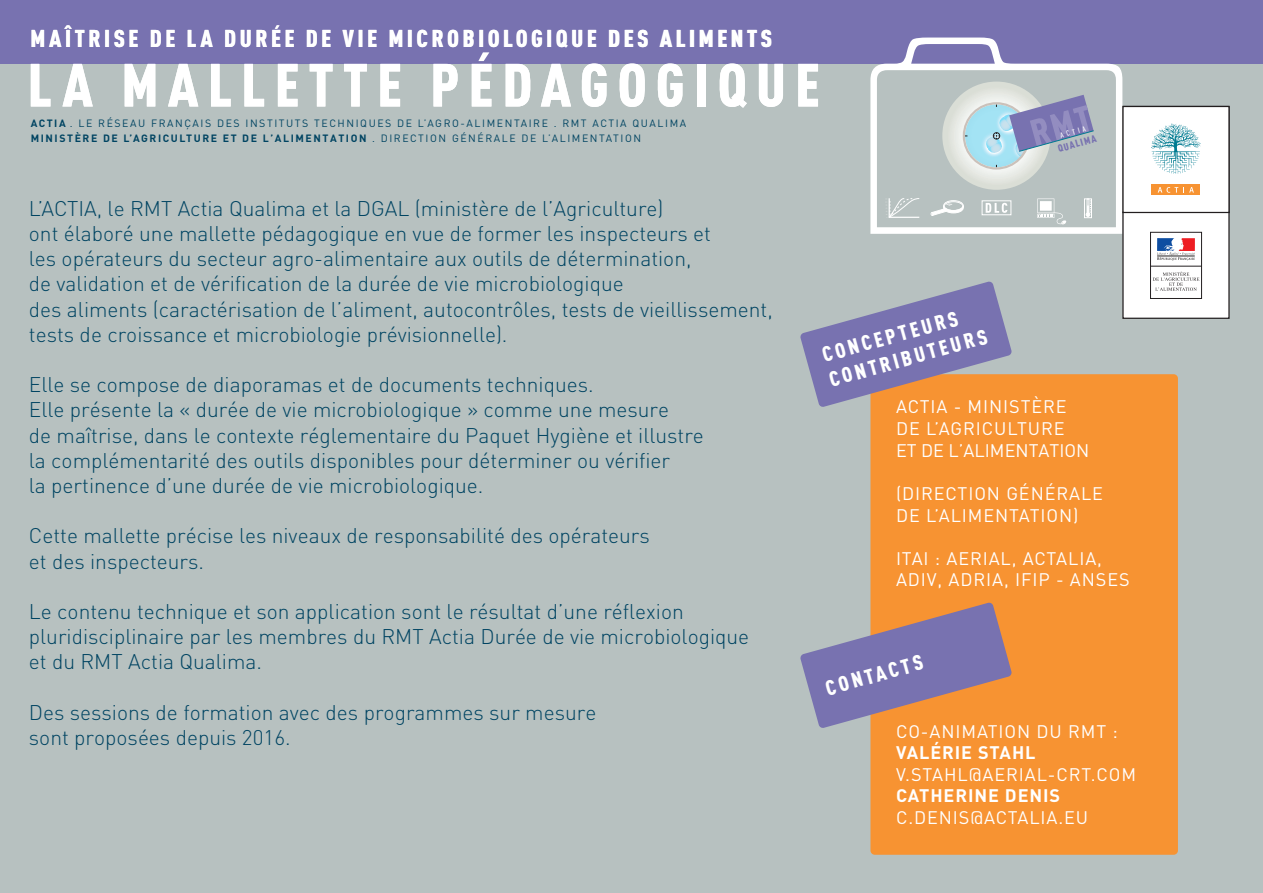
<style>
.page{position:relative;width:1263px;height:893px;background:#b7c1c0}
.page>*{position:absolute;margin:0;border:0;box-sizing:border-box;transform-origin:0 0}
.t1{font:900 60px "DIN Cond";letter-spacing:.15em;color:#fff}
.t2{font:900 24px "DIN Cond";letter-spacing:.15em;color:#fff}
.t3{font:300 21px/25.2px "DINOT";color:#004462}
.t4{font:900 21px/25px "DIN Cond";color:#fff}
.t5{font:18px/21.6px "DINOT";letter-spacing:.05em;color:#fff}
.t6{font:700 18px "DINOT";letter-spacing:.05em;color:#fff}
.t7{font:10.5px/15px "DIN";letter-spacing:.15em;color:#004462}
.t8{font:900 10.05px "DIN Cond";color:#7872b0}
.t9{font:500 7.5px "DIN Cond";color:#fff}
.s1{font-weight:700}
</style>
<div class="page">
<div style="left:0;top:0;width:1263px;height:64px;background:#7872b0"></div>
<div style="left:870px;top:374px;width:308px;height:481px;background:#f79332;border-radius:4px"></div>
<svg style="left:800px;top:281px;width:212px;height:126px"></svg>
<svg style="left:800px;top:602px;width:212px;height:126px"></svg>
<svg style="left:870px;top:38px;width:252px;height:196px"></svg>
<svg style="left:942px;top:82px;width:108px;height:108px"></svg>
<svg style="left:1037px;top:199px;width:29px;height:26px"></svg>
<svg style="left:885px;top:197px;width:79px;height:21px"></svg>
<div style="left:982px;top:200px;width:29px;height:15px;border:1px solid #fff"></div>
<svg style="left:986px;top:203px;width:21px;height:10px"></svg>
<div style="left:1084px;top:199px;width:8px;height:19px;border:1px solid #fff"></div>
<svg style="left:1085px;top:198px;width:6px;height:19px"></svg>
<svg style="left:963px;top:95px;width:131px;height:75px"></svg>
<div style="left:1122px;top:212px;width:107px;height:107px;background:#fff"></div>
<div style="left:1122px;top:106px;width:107px;height:107px;background:#fff;border:1px solid #231f20"></div>
<div style="left:1152px;top:184px;width:48px;height:11px;background:#f79332"></div>
<svg style="left:1158px;top:187px;width:36px;height:6px"></svg>
<svg style="left:1151px;top:123px;width:50px;height:51px"></svg>
<div style="left:1150px;top:232px;width:52px;height:67px;background:#fff;border:1px solid #231f20"></div>
<svg style="left:1157px;top:238px;width:38px;height:22px"></svg>
<hr style="left:1150px;top:266px;width:51px;height:1px;background:#231f20">
<svg style="left:1153px;top:272px;width:46px;height:19px"></svg>
<p class="t2" style="left:31px;top:24px;width:743px">MAÎTRISE DE LA DURÉE DE VIE MICROBIOLOGIQUE DES ALIMENTS</p>
<h1 class="t1" style="left:27px;top:48px;width:794px">LA MALLETTE PÉDAGOGIQUE</h1>
<p class="t7" style="left:31px;top:115px;width:657px"><span class="s1">ACTIA</span> . LE RÉSEAU FRANÇAIS DES INSTITUTS TECHNIQUES DE L’AGRO-ALIMENTAIRE . RMT ACTIA QUALIMA<br><span class="s1">MINISTÈRE DE L’AGRICULTURE ET DE L’ALIMENTATION</span> . DIRECTION GÉNÉRALE DE L’ALIMENTATION</p>
<p class="t9" style="left:1059px;top:131px;width:28px;rotate:-15deg">ACTIA</p>
<p class="t8" style="left:1056px;top:142px;width:41px;rotate:-15deg">QUALIMA</p>
<p class="t3" style="left:29px;top:195px;width:745px">L’ACTIA, le RMT Actia Qualima et la DGAL (ministère de l’Agriculture)<br>ont élaboré une mallette pédagogique en vue de former les inspecteurs et<br>les opérateurs du secteur agro-alimentaire aux outils de détermination,<br>de validation et de vérification de la durée de vie microbiologique<br>des aliments (caractérisation de l’aliment, autocontrôles, tests de vieillissement, tests de croissance et microbiologie prévisionnelle).</p>
<p class="t3" style="left:29px;top:371px;width:676px">Elle se compose de diaporamas et de documents techniques.<br>Elle présente la « durée de vie microbiologique » comme une mesure<br>de maîtrise, dans le contexte réglementaire du Paquet Hygiène et illustre la complémentarité des outils disponibles pour déterminer ou vérifier<br>la pertinence d’une durée de vie microbiologique.</p>
<p class="t3" style="left:29px;top:522px;width:622px">Cette mallette précise les niveaux de responsabilité des opérateurs et des inspecteurs.</p>
<p class="t3" style="left:29px;top:598px;width:722px">Le contenu technique et son application sont le résultat d’une réflexion pluridisciplinaire par les membres du RMT Actia Durée de vie microbiologique et du RMT Actia Qualima.</p>
<p class="t3" style="left:29px;top:699px;width:569px">Des sessions de formation avec des programmes sur mesure sont proposées depuis 2016.</p>
<p class="t4" style="left:819px;top:342px;width:165px;rotate:-15deg">CONCEPTEURS<br>CONTRIBUTEURS</p>
<p class="t5" style="left:896px;top:395px;width:195px">ACTIA - MINISTÈRE<br>DE L’AGRICULTURE<br>ET DE L’ALIMENTATION</p>
<p class="t5" style="left:896px;top:482px;width:209px">(DIRECTION GÉNÉRALE<br>DE L’ALIMENTATION)</p>
<p class="t5" style="left:896px;top:547px;width:235px">ITAI : AERIAL, ACTALIA,<br>ADIV, ADRIA, IFIP - ANSES</p>
<p class="t4" style="left:823px;top:675px;width:101px;rotate:-15deg">CONTACTS</p>
<p class="t5" style="left:896px;top:719px;width:223px">CO-ANIMATION DU RMT :</p>
<p class="t6" style="left:896px;top:740px;width:141px">VALÉRIE STAHL</p>
<p class="t5" style="left:896px;top:763px;width:242px">V.STAHL@AERIAL-CRT.COM</p>
<p class="t6" style="left:896px;top:784px;width:166px">CATHERINE DENIS</p>
<p class="t5" style="left:896px;top:806px;width:194px">C.DENIS@ACTALIA.EU</p>
</div>
